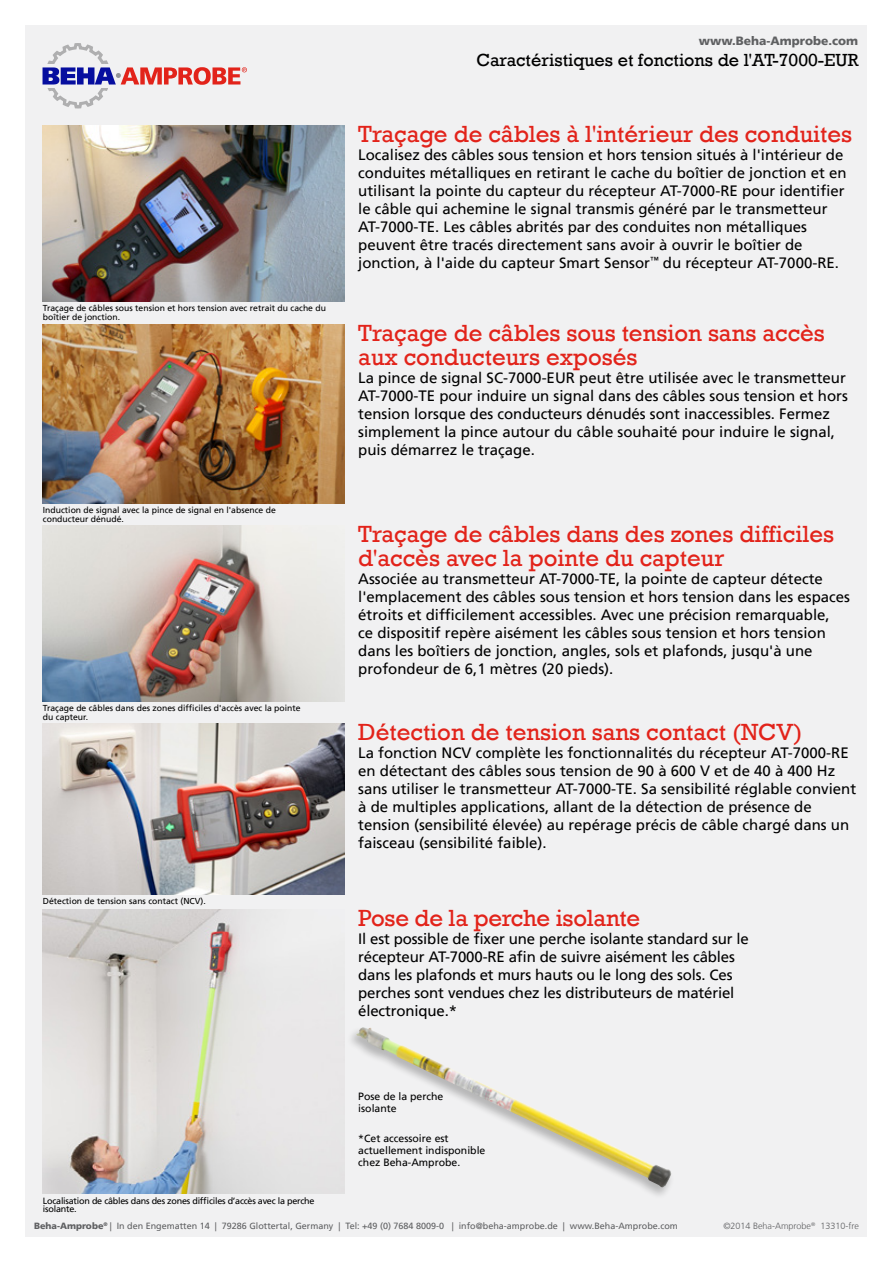
<style>
.page{position:relative;width:893px;height:1263px;background:#fff}
.page>*{position:absolute;margin:0;border:0;box-sizing:border-box;transform-origin:0 0}
.t1{font:24px/24px "Rockwell";color:#e2231a}
.t2{font:18px "Rockwell";color:#000}
.t3{font:15px/18px "Frutiger LT";color:#000}
.t4{font:900 12px "Frutiger LT";color:#5f6062}
.t5{font:10.5px/12px "Frutiger LT";color:#000}
.t6{font:9px "Frutiger LT";color:#5f6062}
.t7{font:9px/8.1px "Frutiger LT";letter-spacing:-.025em;color:#000}
.t8{font:300 9px "Frutiger LT";color:#5f6062}
.t9{font:8.7px/9px "Frutiger LT";color:#000}
.s1{font-weight:900}
</style>
<div class="page">
<div style="left:26px;top:26px;width:841px;height:1211px;background:#f1f1f2"></div>
<svg style="left:43px;top:43px;width:204px;height:66px"></svg>
<img style="left:356px;top:1027px;width:316px;height:161px">
<img style="left:43px;top:526px;width:301px;height:176px">
<img style="left:43px;top:909px;width:301px;height:284px">
<img style="left:43px;top:125px;width:301px;height:176px">
<img style="left:43px;top:724px;width:301px;height:171px">
<img style="left:43px;top:325px;width:301px;height:178px">
<p class="t4" style="left:699px;top:33px;width:161px">www.Beha-Amprobe.com</p>
<p class="t2" style="left:476px;top:50px;width:384px">Caractéristiques et fonctions de l'AT-7000-EUR</p>
<p class="t9" style="left:43px;top:304px;width:285px">Traçage de câbles sous tension et hors tension avec retrait du cache du boîtier de jonction.</p>
<p class="t9" style="left:43px;top:505px;width:234px">Induction de signal avec la pince de signal en l'absence de conducteur dénudé.</p>
<p class="t9" style="left:43px;top:703px;width:259px">Traçage de câbles dans des zones difficiles d'accès avec la pointe du capteur.</p>
<p class="t9" style="left:43px;top:896px;width:164px">Détection de tension sans contact (NCV).</p>
<p class="t7" style="left:43px;top:1196px;width:273px">Localisation de câbles dans des zones difficiles d’accès avec la perche isolante.</p>
<h1 class="t1" style="left:358px;top:122px;width:495px">Traçage de câbles à l'intérieur des conduites</h1>
<p class="t3" style="left:358px;top:146px;width:490px">Localisez des câbles sous tension et hors tension situés à l'intérieur de conduites métalliques en retirant le cache du boîtier de jonction et en utilisant la pointe du capteur du récepteur AT-7000-RE pour identifier le câble qui achemine le signal transmis généré par le transmetteur AT-7000-TE. Les câbles abrités par des conduites non métalliques peuvent être tracés directement sans avoir à ouvrir le boîtier de jonction, à l'aide du capteur Smart Sensor<sup>™</sup> du récepteur AT-7000-RE.</p>
<h1 class="t1" style="left:358px;top:321px;width:468px">Traçage de câbles sous tension sans accès aux conducteurs exposés</h1>
<p class="t3" style="left:358px;top:369px;width:491px">La pince de signal SC-7000-EUR peut être utilisée avec le transmetteur AT-7000-TE pour induire un signal dans des câbles sous tension et hors tension lorsque des conducteurs dénudés sont inaccessibles. Fermez simplement la pince autour du câble souhaité pour induire le signal, puis démarrez le traçage.</p>
<h1 class="t1" style="left:358px;top:523px;width:477px">Traçage de câbles dans des zones difficiles d'accès avec la pointe du capteur</h1>
<p class="t3" style="left:358px;top:570px;width:493px">Associée au transmetteur AT-7000-TE, la pointe de capteur détecte l'emplacement des câbles sous tension et hors tension dans les espaces étroits et difficilement accessibles. Avec une précision remarquable,<br>ce dispositif repère aisément les câbles sous tension et hors tension dans les boîtiers de jonction, angles, sols et plafonds, jusqu'à une profondeur de 6,1 mètres (20 pieds).</p>
<h1 class="t1" style="left:358px;top:721px;width:446px">Détection de tension sans contact (NCV)</h1>
<p class="t3" style="left:358px;top:744px;width:499px">La fonction NCV complète les fonctionnalités du récepteur AT-7000-RE en détectant des câbles sous tension de 90 à 600 V et de 40 à 400 Hz sans utiliser le transmetteur AT-7000-TE. Sa sensibilité réglable convient à de multiples applications, allant de la détection de présence de tension (sensibilité élevée) au repérage précis de câble chargé dans un faisceau (sensibilité faible).</p>
<h1 class="t1" style="left:358px;top:906px;width:284px">Pose de la perche isolante</h1>
<p class="t3" style="left:358px;top:930px;width:392px">Il est possible de fixer une perche isolante standard sur le récepteur AT-7000-RE afin de suivre aisément les câbles dans les plafonds et murs hauts ou le long des sols. Ces perches sont vendues chez les distributeurs de matériel électronique.*</p>
<p class="t5" style="left:358px;top:1090px;width:87px">Pose de la perche isolante</p>
<p class="t5" style="left:358px;top:1132px;width:129px">*Cet accessoire est actuellement indisponible chez Beha-Amprobe.</p>
<p class="t6" style="left:34px;top:1220px;width:645px"><span class="s1">Beha-Amprobe</span><sup>®</sup> | In den Engematten 14 | 79286 Glottertal, Germany | Tel: +49 (0) 7684 8009-0 | info@beha-amprobe.de | www.Beha-Amprobe.com</p>
<p class="t8" style="left:820px;top:1220px;width:40px">13310-fre</p>
<p class="t8" style="left:723px;top:1220px;width:93px">©2014 Beha-Amprobe<sup>®</sup></p>
</div>
